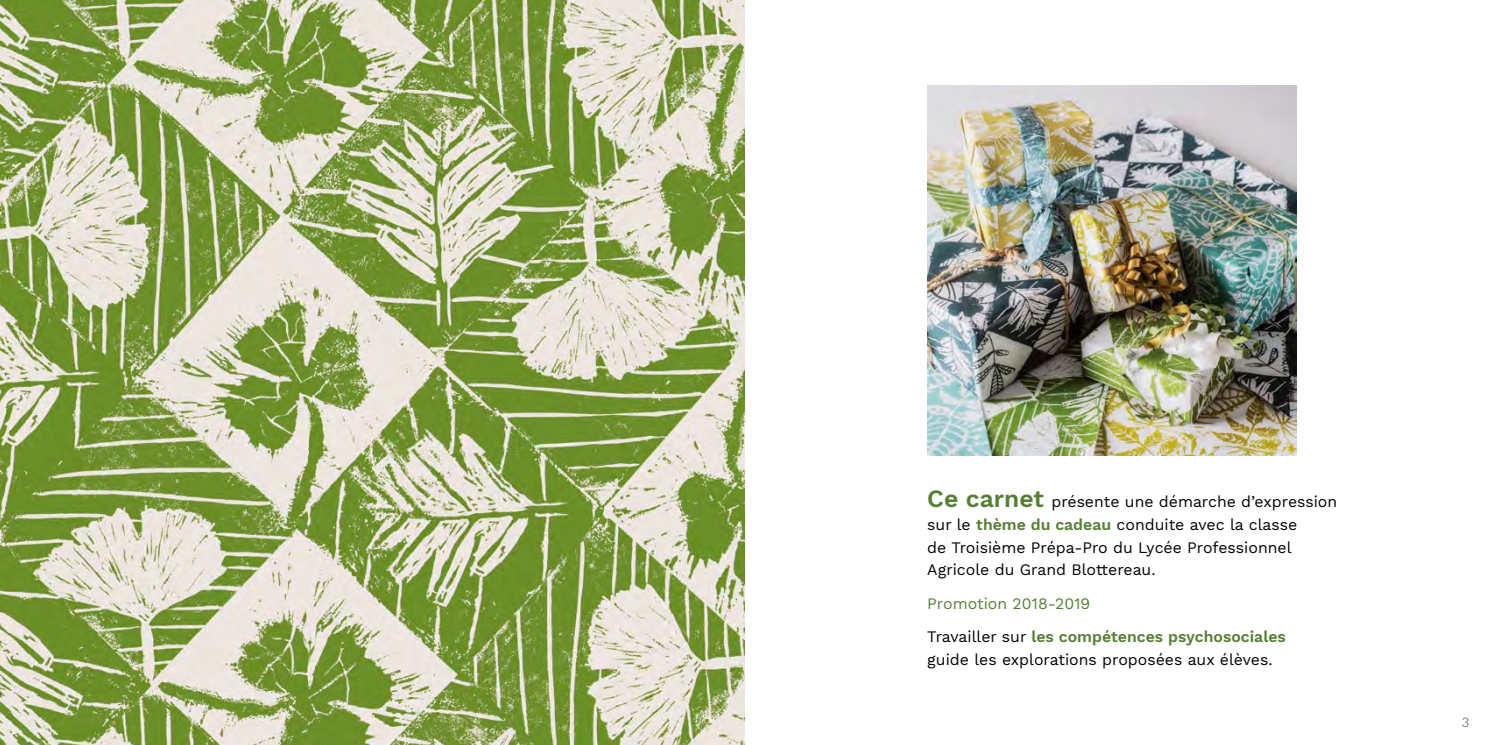
<style>
.page{position:relative;width:1489px;height:745px;background:#fff}
.page>*{position:absolute;margin:0;border:0;box-sizing:border-box;transform-origin:0 0}
.t1{font:15.75px/22.8px "Work Sans";color:#000}
.t2{font:600 15.75px/33.2px "Work Sans";color:#567f35}
.t3{font:14px "Work Sans";color:#878787}
.s1{font-weight:600;font-size:24.5px;color:#567f35}
.s2{font-weight:600;color:#567f35}
.s3{font-weight:400}
.s4{font-weight:400;color:#000}
</style>
<div class="page">
<img style="left:0;top:0;width:744px;height:744px">
<img style="left:927px;top:86px;width:368px;height:368px">
<p class="t1" style="left:927px;top:490px;width:411px"><span class="s1">Ce carnet</span> présente une démarche d’expression sur le <span class="s2">thème du cadeau</span> conduite avec la classe<br>de Troisième Prépa-Pro du Lycée Professionnel Agricole du Grand Blottereau.</p>
<p class="t2" style="left:927px;top:587px;width:360px"><span class="s3">Promotion 2018-2019<br></span><span class="s4">Travailler sur</span> les compétences psychosociales</p>
<p class="t1" style="left:927px;top:648px;width:347px">guide les explorations proposées aux élèves.</p>
<p class="t3" style="left:1461px;top:713px;width:10px">3</p>
</div>
